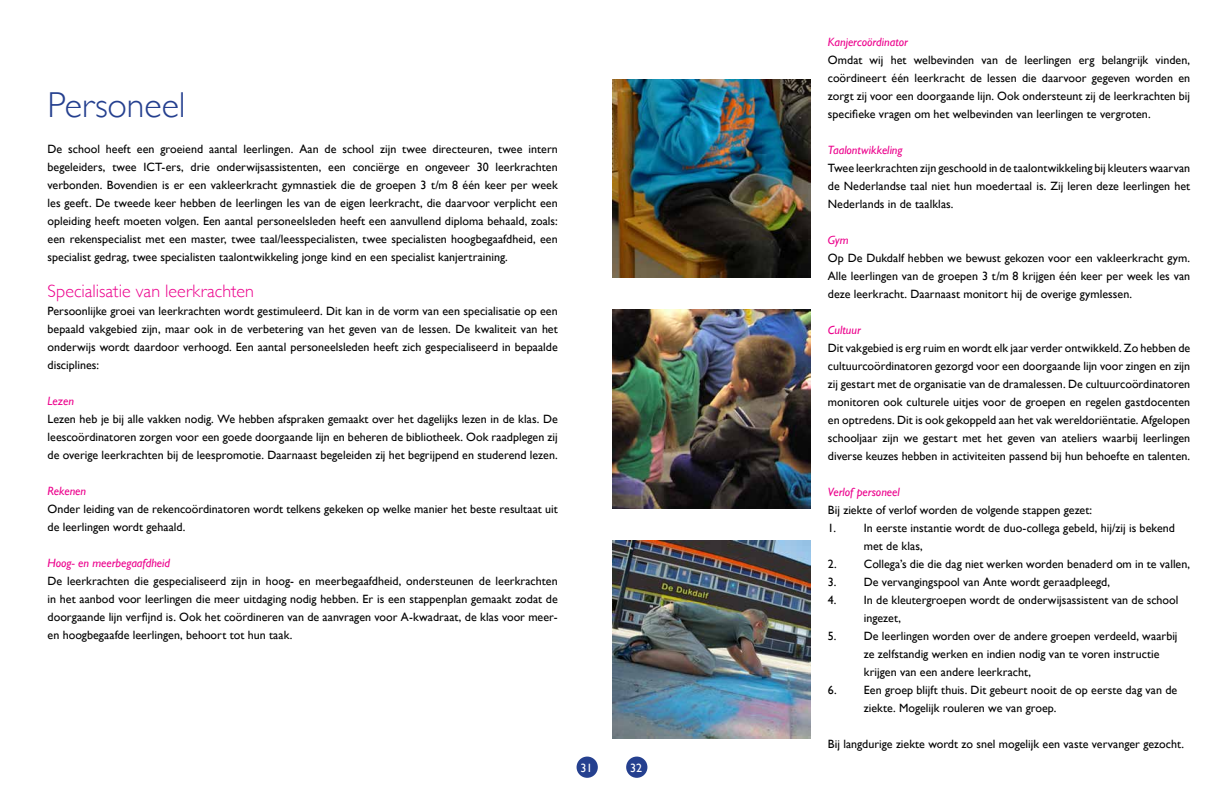
<style>
.page{position:relative;width:1224px;height:792px;background:#fff}
.page>*{position:absolute;margin:0;border:0;box-sizing:border-box;transform-origin:0 0}
.t1{font:300 36px "Gill Sans";letter-spacing:-.005em;color:#25408f}
.t2{font:300 18px "Gill Sans";color:#ec008c}
.t3{font:12px/18px "Gill Sans";color:#000;text-align:justify}
.t4{font:italic 12px "Gill Sans";color:#ec008c}
.t5{font:12px "Gill Sans";color:#fff}
</style>
<div class="page">
<div style="left:577px;top:757px;width:21px;height:21px;background:#25408f;border-radius:50%"></div>
<img style="left:612px;top:310px;width:198px;height:198px">
<img style="left:612px;top:79px;width:198px;height:199px">
<img style="left:612px;top:541px;width:198px;height:198px">
<div style="left:626px;top:757px;width:21px;height:21px;background:#25408f;border-radius:50%"></div>
<h1 class="t1" style="left:48px;top:77px;width:140px">Personeel</h1>
<p class="t3" style="left:48px;top:140px;width:512px">De school heeft een groeiend aantal leerlingen. Aan de school zijn twee directeuren, twee intern begeleiders, twee ICT-ers, drie onderwijsassistenten, een conciërge en ongeveer 30 leerkrachten verbonden. Bovendien is er een vakleerkracht gymnastiek die de groepen 3 t/m 8 één keer per week les geeft. De tweede keer hebben de leerlingen les van de eigen leerkracht, die daarvoor verplicht een opleiding heeft moeten volgen. Een aantal personeelsleden heeft een aanvullend diploma behaald, zoals: een rekenspecialist met een master, twee taal/leesspecialisten, twee specialisten hoogbegaafdheid, een specialist gedrag, twee specialisten taalontwikkeling jonge kind en een specialist kanjertraining.</p>
<h2 class="t2" style="left:48px;top:277px;width:208px">Specialisatie van leerkrachten</h2>
<p class="t3" style="left:48px;top:302px;width:512px">Persoonlijke groei van leerkrachten wordt gestimuleerd. Dit kan in de vorm van een specialisatie op een bepaald vakgebied zijn, maar ook in de verbetering van het geven van de lessen. De kwaliteit van het onderwijs wordt daardoor verhoogd. Een aantal personeelsleden heeft zich gespecialiseerd in bepaalde disciplines:</p>
<p class="t4" style="left:48px;top:394px;width:28px">Lezen</p>
<p class="t3" style="left:48px;top:410px;width:512px">Lezen heb je bij alle vakken nodig. We hebben afspraken gemaakt over het dagelijks lezen in de klas. De leescoördinatoren zorgen voor een goede doorgaande lijn en beheren de bibliotheek. Ook raadplegen zij de overige leerkrachten bij de leespromotie. Daarnaast begeleiden zij het begrijpend en studerend lezen.</p>
<p class="t4" style="left:48px;top:484px;width:40px">Rekenen</p>
<p class="t3" style="left:48px;top:500px;width:512px">Onder leiding van de rekencoördinatoren wordt telkens gekeken op welke manier het beste resultaat uit de leerlingen wordt gehaald.</p>
<p class="t4" style="left:48px;top:556px;width:124px">Hoog- en meerbegaafdheid</p>
<p class="t3" style="left:48px;top:572px;width:512px">De leerkrachten die gespecialiseerd zijn in hoog- en meerbegaafdheid, ondersteunen de leerkrachten in het aanbod voor leerlingen die meer uitdaging nodig hebben. Er is een stappenplan gemaakt zodat de doorgaande lijn verfijnd is. Ook het coördineren van de aanvragen voor A-kwadraat, de klas voor meer&shy;en hoogbegaafde leerlingen, behoort tot hun taak.</p>
<p class="t5" style="left:581px;top:761px;width:13px">31</p>
<p class="t5" style="left:630px;top:761px;width:13px">32</p>
<p class="t4" style="left:828px;top:35px;width:82px">Kanjercoördinator</p>
<p class="t3" style="left:828px;top:51px;width:364px">Omdat wij het welbevinden van de leerlingen erg belangrijk vinden, coördineert één leerkracht de lessen die daarvoor gegeven worden en zorgt zij voor een doorgaande lijn. Ook ondersteunt zij de leerkrachten bij specifieke vragen om het welbevinden van leerlingen te vergroten.</p>
<p class="t4" style="left:828px;top:143px;width:76px">Taalontwikkeling</p>
<p class="t3" style="left:828px;top:159px;width:364px">Twee leerkrachten zijn geschoold in de taalontwikkeling bij kleuters waarvan de Nederlandse taal niet hun moedertaal is. Zij leren deze leerlingen het Nederlands in de taalklas.</p>
<p class="t4" style="left:828px;top:233px;width:22px">Gym</p>
<p class="t3" style="left:828px;top:249px;width:364px">Op De Dukdalf hebben we bewust gekozen voor een vakleerkracht gym.<br>Alle leerlingen van de groepen 3 t/m 8 krijgen één keer per week les van deze leerkracht. Daarnaast monitort hij de overige gymlessen.</p>
<p class="t4" style="left:828px;top:323px;width:34px">Cultuur</p>
<p class="t3" style="left:828px;top:339px;width:364px">Dit vakgebied is erg ruim en wordt elk jaar verder ontwikkeld. Zo hebben de cultuurcoördinatoren gezorgd voor een doorgaande lijn voor zingen en zijn zij gestart met de organisatie van de dramalessen. De cultuurcoördinatoren monitoren ook culturele uitjes voor de groepen en regelen gastdocenten en optredens. Dit is ook gekoppeld aan het vak wereldoriëntatie. Afgelopen schooljaar zijn we gestart met het geven van ateliers waarbij leerlingen diverse keuzes hebben in activiteiten passend bij hun behoefte en talenten.</p>
<p class="t4" style="left:828px;top:485px;width:73px">Verlof personeel</p>
<p class="t3" style="left:828px;top:501px;width:266px">Bij ziekte of verlof worden de volgende stappen gezet:</p>
<p class="t3" style="left:864px;top:519px;width:313px;text-indent:-36px">1. In eerste instantie wordt de duo-collega gebeld, hij/zij is bekend met de klas,</p>
<p class="t3" style="left:828px;top:555px;width:364px">2. Collega’s die die dag niet werken worden benaderd om in te vallen,</p>
<p class="t3" style="left:828px;top:573px;width:284px">3. De vervangingspool van Ante wordt geraadpleegd,</p>
<p class="t3" style="left:864px;top:591px;width:316px;text-indent:-36px">4. In de kleutergroepen wordt de onderwijsassistent van de school ingezet,</p>
<p class="t3" style="left:864px;top:627px;width:315px;text-align:left;text-indent:-36px">5. De leerlingen worden over de andere groepen verdeeld, waarbij ze zelfstandig werken en indien nodig van te voren instructie krijgen van een andere leerkracht,</p>
<p class="t3" style="left:864px;top:681px;width:315px;text-indent:-36px">6. Een groep blijft thuis. Dit gebeurt nooit de op eerste dag van de ziekte. Mogelijk rouleren we van groep.</p>
<p class="t3" style="left:828px;top:735px;width:358px">Bij langdurige ziekte wordt zo snel mogelijk een vaste vervanger gezocht.</p>
</div>
